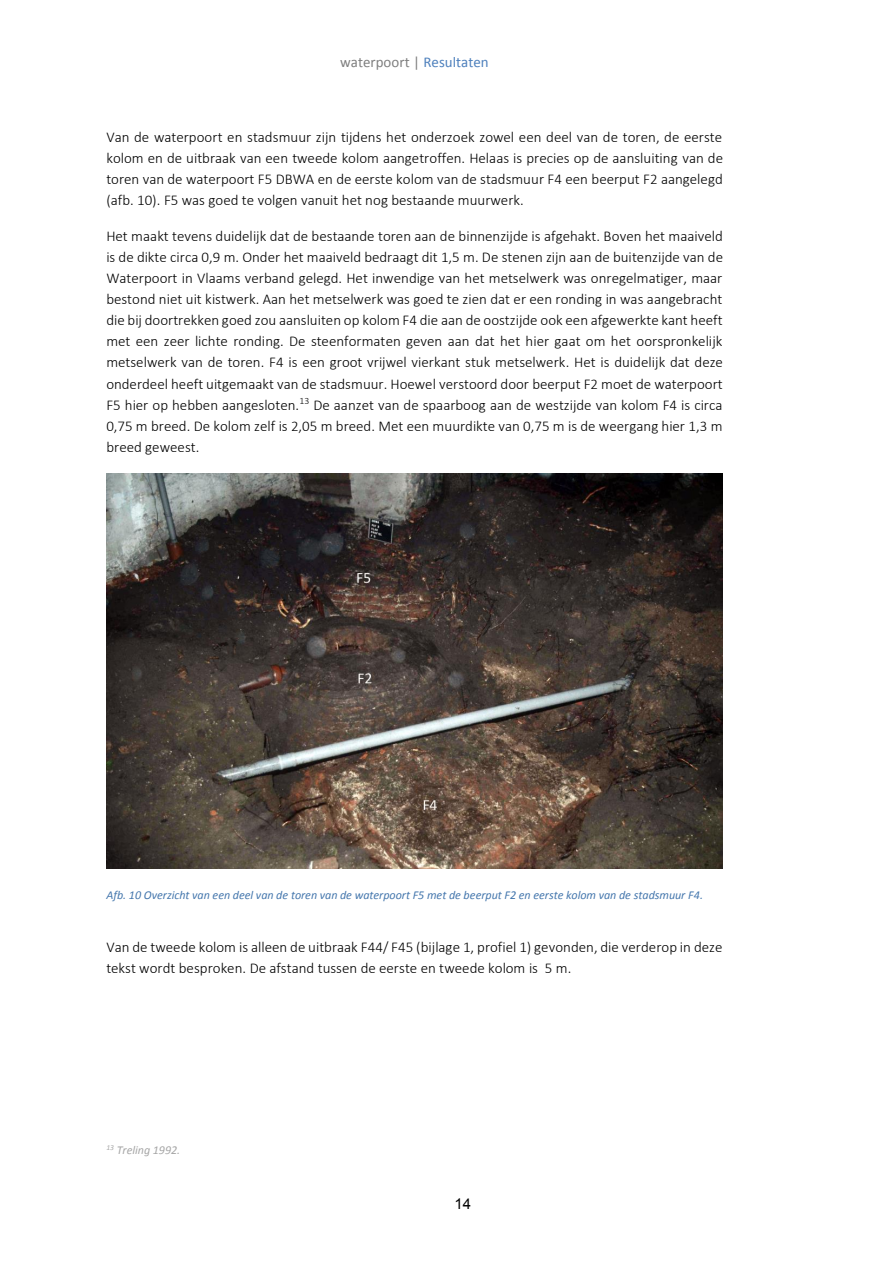
<style>
.page{position:relative;width:893px;height:1263px;background:#fff}
.page>*{position:absolute;margin:0;border:0;box-sizing:border-box;transform-origin:0 0}
.t1{font:300 15px/21.1px "Calibri";color:#000;text-align:justify}
.t2{font:15px "Calibri";color:#808080}
.t3{font:15px "Arial";color:#000}
.t4{font:italic 12px "Calibri";color:#4577ad}
.t5{font:italic 12px "Calibri";color:#a6a6a6}
.s1{color:#4f81bd}
</style>
<div class="page">
<img style="left:106px;top:473px;width:617px;height:396px">
<p class="t2" style="left:340px;top:56px;width:150px">waterpoort | <span class="s1">Resultaten</span></p>
<p class="t1" style="left:106px;top:128px;width:618px">Van de waterpoort en stadsmuur zijn tijdens het onderzoek zowel een deel van de toren, de eerste kolom en de uitbraak van een tweede kolom aangetroffen. Helaas is precies op de aansluiting van de toren van de waterpoort F5 DBWA en de eerste kolom van de stadsmuur F4 een beerput F2 aangelegd (afb. 10). F5 was goed te volgen vanuit het nog bestaande muurwerk.</p>
<p class="t1" style="left:106px;top:227px;width:618px">Het maakt tevens duidelijk dat de bestaande toren aan de binnenzijde is afgehakt. Boven het maaiveld is de dikte circa 0,9 m. Onder het maaiveld bedraagt dit 1,5 m. De stenen zijn aan de buitenzijde van de Waterpoort in Vlaams verband gelegd. Het inwendige van het metselwerk was onregelmatiger, maar bestond niet uit kistwerk. Aan het metselwerk was goed te zien dat er een ronding in was aangebracht die bij doortrekken goed zou aansluiten op kolom F4 die aan de oostzijde ook een afgewerkte kant heeft met een zeer lichte ronding. De steenformaten geven aan dat het hier gaat om het oorspronkelijk metselwerk van de toren. F4 is een groot vrijwel vierkant stuk metselwerk. Het is duidelijk dat deze onderdeel heeft uitgemaakt van de stadsmuur. Hoewel verstoord door beerput F2 moet de waterpoort F5 hier op hebben aangesloten.<sup>13</sup> De aanzet van de spaarboog aan de westzijde van kolom F4 is circa 0,75 m breed. De kolom zelf is 2,05 m breed. Met een muurdikte van 0,75 m is de weergang hier 1,3 m breed geweest.</p>
<p class="t4" style="left:106px;top:890px;width:598px">Afb. 10 Overzicht van een deel van de toren van de waterpoort F5 met de beerput F2 en eerste kolom van de stadsmuur F4.</p>
<p class="t1" style="left:106px;top:938px;width:618px">Van de tweede kolom is alleen de uitbraak F44/ F45 (bijlage 1, profiel 1) gevonden, die verderop in deze tekst wordt besproken. De afstand tussen de eerste en tweede kolom is 5 m.</p>
<p class="t5" style="left:106px;top:1144px;width:75px"><sup>13</sup> Treling 1992.</p>
<p class="t3" style="left:455px;top:1195px;width:18px">14</p>
</div>
